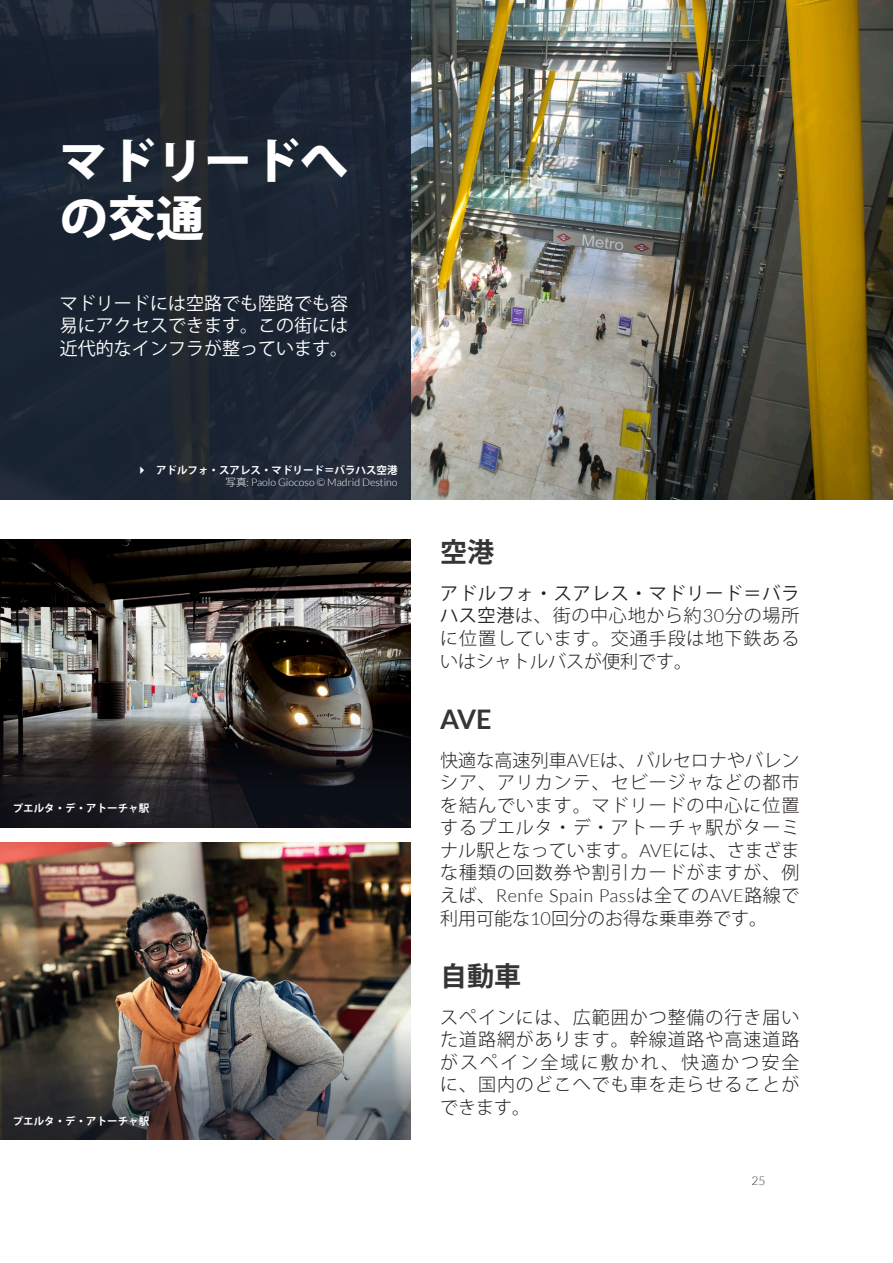
<style>
.page{position:relative;width:893px;height:1263px;background:#fff}
.page>*{position:absolute;margin:0;border:0;box-sizing:border-box;transform-origin:0 0}
.t1{font:800 48px/57.6px "Koz Go Pro";color:#fff}
.t2{font:700 27px "Koz Go Pro";color:#353534}
.t3{font:700 27px "Lato";color:#353534}
.Body{font:300 18px/22.6px "Koz Go Pro";letter-spacing:.055em;color:#231f20;text-align:justify}
.Body-2{font:18px/22.5px "Koz Go Pro";color:#fff;text-align:justify}
.t4{font:300 12px "Lato";color:#353534}
.PIE_ARRIBA{font:700 10.5px "Koz Go Pro";color:#fff}
.PIE_ARRIBA-2{font:300 10.5px "Lato";color:#fff}
.s1{font-family:"Koz Go Pro"}
.s2{font-weight:400}
.s3{font-family:"Lato"}
</style>
<div class="page">
<img style="left:410px;top:0;width:483px;height:500px">
<div style="left:0;top:0;width:410px;height:500px;background:#161e2e"></div>
<img style="left:0;top:842px;width:410px;height:298px">
<img style="left:0;top:539px;width:410px;height:169px">
<svg style="left:0;top:708px;width:410px;height:119px"></svg>
<img style="left:2px;top:1020px;width:408px;height:120px">
<h1 class="t1" style="left:60px;top:135px;width:289px">マドリードへの交通</h1>
<p class="Body-2" style="left:60px;top:292px;width:289px">マドリードには空路でも陸路でも容易にアクセスできます。この街には近代的なインフラが整っています。</p>
<p class="PIE_ARRIBA" style="left:156px;top:463px;width:243px">アドルフォ・スアレス・マドリード＝バラハス空港</p>
<p class="PIE_ARRIBA-2" style="left:226px;top:477px;width:173px"><span class="s1">写真</span>: Paolo Giocoso © Madrid Destino</p>
<p class="PIE_ARRIBA" style="left:13px;top:802px;width:138px">プエルタ・デ・アトーチャ駅</p>
<p class="PIE_ARRIBA" style="left:13px;top:1114px;width:138px">プエルタ・デ・アトーチャ駅</p>
<h2 class="t2" style="left:440px;top:534px;width:55px">空港</h2>
<p class="Body" style="left:440px;top:582px;width:361px"><span class="s2">アドルフォ・スアレス・マドリード＝バラハス空港</span>は、街の中心地から約<span class="s3">30</span>分の場所に位置しています。交通手段は地下鉄あるいはシャトルバスが便利です。</p>
<h2 class="t3" style="left:440px;top:703px;width:53px">AVE</h2>
<p class="Body" style="left:440px;top:749px;width:361px">快適な高速列車<span class="s3">AVE</span>は、バルセロナやバレンシア、アリカンテ、セビージャなどの都市を結んでいます。マドリードの中心に位置するプエルタ・デ・アトーチャ駅がターミナル駅となっています。<span class="s3">AVE</span>には、さまざまな種類の回数券や割引カードがますが、例えば、<span class="s3">Renfe Spain Pass</span>は全ての<span class="s3">AVE</span>路線で利用可能な<span class="s3">10</span>回分のお得な乗車券です。</p>
<h2 class="t2" style="left:440px;top:958px;width:82px">自動車</h2>
<p class="Body" style="left:440px;top:1006px;width:361px">スペインには、広範囲かつ整備の行き届いた道路網があります。幹線道路や高速道路がスペイン全域に敷かれ、快適かつ安全に、国内のどこへでも車を走らせることができます。</p>
<p class="t4" style="left:751px;top:1174px;width:15px">25</p>
</div>
